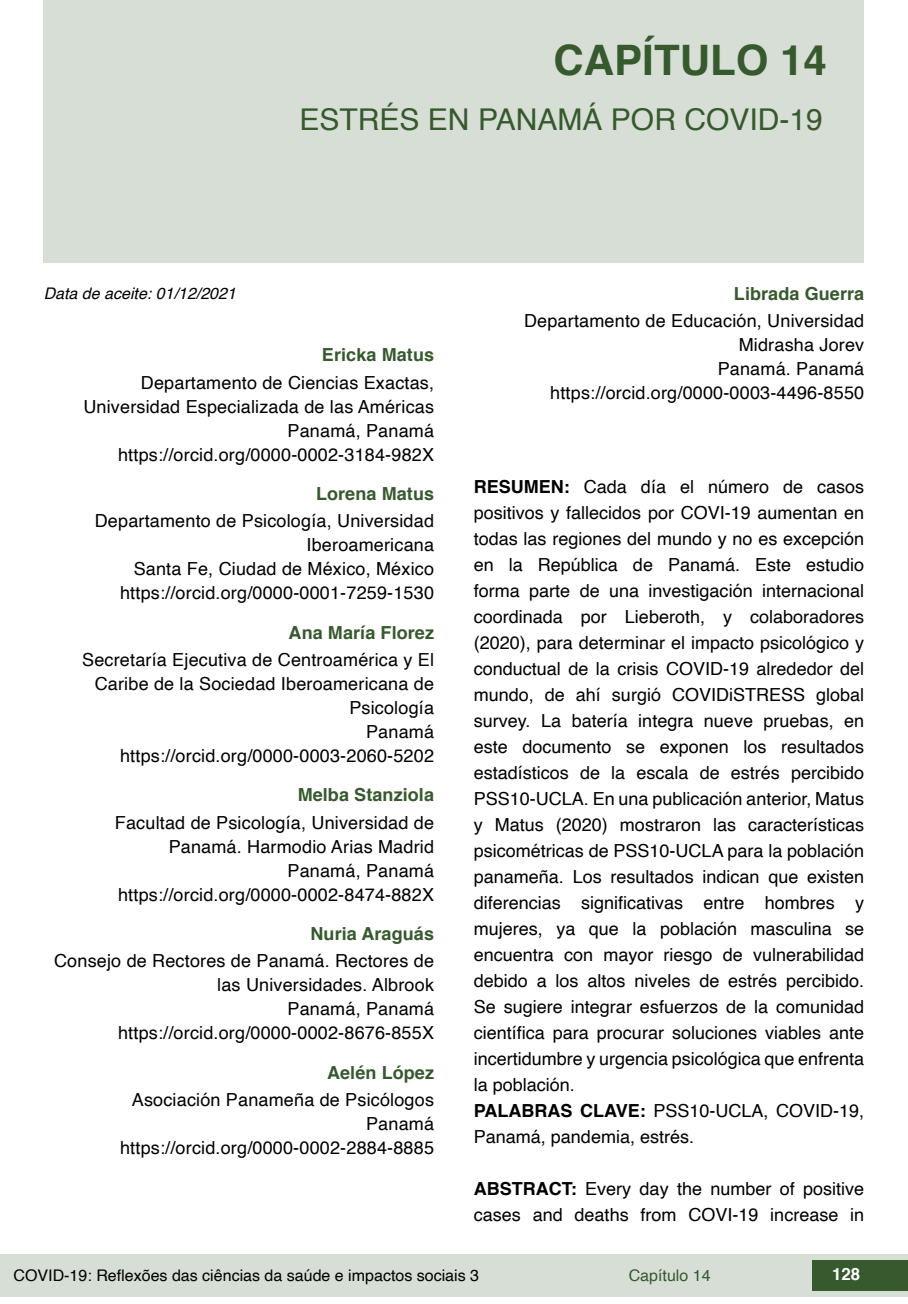
<style>
.page{position:relative;width:908px;height:1304px;background:#fff}
.page>*{position:absolute;margin:0;border:0;box-sizing:border-box;transform-origin:0 0}
.t1{font:700 42px "Helvetica";color:#36592e}
.t2{font:30px "Helvetica";color:#36592e}
.t3{font:18px/26px "Helvetica";color:#000;text-align:right}
.t4{font:700 18px "Helvetica";letter-spacing:.005em;color:#36592e}
.t5{font:700 16.8px "Helvetica";color:#fff}
.t6{font:16px "Helvetica";color:#000}
.t7{font:italic 16px "Helvetica";color:#000}
.t8{font:16px "Helvetica";color:#36592e}
.s1{font-weight:700}
</style>
<div class="page">
<div style="left:0;top:1254px;width:906px;height:43px;background:#d7ded5"></div>
<div style="left:812px;top:1261px;width:95px;height:30px;background:#36592e"></div>
<div style="left:44px;top:0;width:819px;height:263px;background:#d7ded5"></div>
<h1 class="t1" style="left:553px;top:26px;width:275px">CAPÍTULO 14</h1>
<h2 class="t2" style="left:299px;top:96px;width:524px">ESTRÉS EN PANAMÁ POR COVID-19</h2>
<p class="t7" style="left:44px;top:280px;width:194px">Data de aceite: 01/12/2021</p>
<p class="t4" style="left:322px;top:341px;width:114px">Ericka Matus</p>
<p class="t3" style="left:83px;top:371px;width:352px;line-height:24px">Departamento de Ciencias Exactas, Universidad Especializada de las Américas Panamá, Panamá https://orcid.org/0000-0002-3184-982X</p>
<p class="t4" style="left:316px;top:479px;width:120px">Lorena Matus</p>
<p class="t3" style="left:95px;top:510px;width:340px;line-height:24px">Departamento de Psicología, Universidad Iberoamericana<br>Santa Fe, Ciudad de México, México https://orcid.org/0000-0001-7259-1530</p>
<p class="t4" style="left:288px;top:618px;width:147px">Ana María Florez</p>
<p class="t3" style="left:82px;top:648px;width:353px;line-height:24px">Secretaría Ejecutiva de Centroamérica y El<br>Caribe de la Sociedad Iberoamericana de<br>Psicología<br>Panamá https://orcid.org/0000-0003-2060-5202</p>
<p class="t4" style="left:297px;top:781px;width:138px">Melba Stanziola</p>
<p class="t3" style="left:115px;top:811px;width:320px;line-height:24px">Facultad de Psicología, Universidad de<br>Panamá. Harmodio Arias Madrid<br>Panamá, Panamá https://orcid.org/0000-0002-8474-882X</p>
<p class="t4" style="left:310px;top:919px;width:125px">Nuria Araguás</p>
<p class="t3" style="left:54px;top:950px;width:381px;line-height:24px">Consejo de Rectores de Panamá. Rectores de las Universidades. Albrook<br>Panamá, Panamá https://orcid.org/0000-0002-8676-855X</p>
<p class="t4" style="left:327px;top:1058px;width:108px">Aelén López</p>
<p class="t3" style="left:120px;top:1088px;width:315px;line-height:24px">Asociación Panameña de Psicólogos<br>Panamá https://orcid.org/0000-0002-2884-8885</p>
<p class="t4" style="left:733px;top:279px;width:132px">Librada Guerra</p>
<p class="t3" style="left:524px;top:310px;width:341px;line-height:24px">Departamento de Educación, Universidad<br>Midrasha Jorev<br>Panamá. Panamá https://orcid.org/0000-0003-4496-8550</p>
<p class="t3" style="left:473px;top:475px;width:392px;text-align:left"><span class="s1">RESUMEN:</span> Cada día el número de casos positivos y fallecidos por COVI-19 aumentan en todas las regiones del mundo y no es excepción en la República de Panamá. Este estudio forma parte de una investigación internacional coordinada por Lieberoth, y colaboradores (2020), para determinar el impacto psicológico y conductual de la crisis COVID-19 alrededor del mundo, de ahí surgió COVIDiSTRESS global survey. La batería integra nueve pruebas, en este documento se exponen los resultados estadísticos de la escala de estrés percibido PSS10-UCLA. En una publicación anterior, Matus y Matus (2020) mostraron las características psicométricas de PSS10-UCLA para la población panameña. Los resultados indican que existen diferencias significativas entre hombres y mujeres, ya que la población masculina se encuentra con mayor riesgo de vulnerabilidad debido a los altos niveles de estrés percibido.<br>Se sugiere integrar esfuerzos de la comunidad científica para procurar soluciones viables ante incertidumbre y urgencia psicológica que enfrenta la población.<br><span class="s1">PALABRAS CLAVE:</span> PSS10-UCLA, COVID-19, Panamá, pandemia, estrés.</p>
<p class="t3" style="left:473px;top:1176px;width:392px;text-align:left"><span class="s1">ABSTRACT:</span> Every day the number of positive cases and deaths from COVI-19 increase in</p>
<p class="t6" style="left:14px;top:1263px;width:467px">COVID-19: Reflexões das ciências da saúde e impactos sociais 3</p>
<p class="t8" style="left:628px;top:1263px;width:83px">Capítulo 14</p>
<p class="t5" style="left:831px;top:1261px;width:30px">128</p>
</div>
